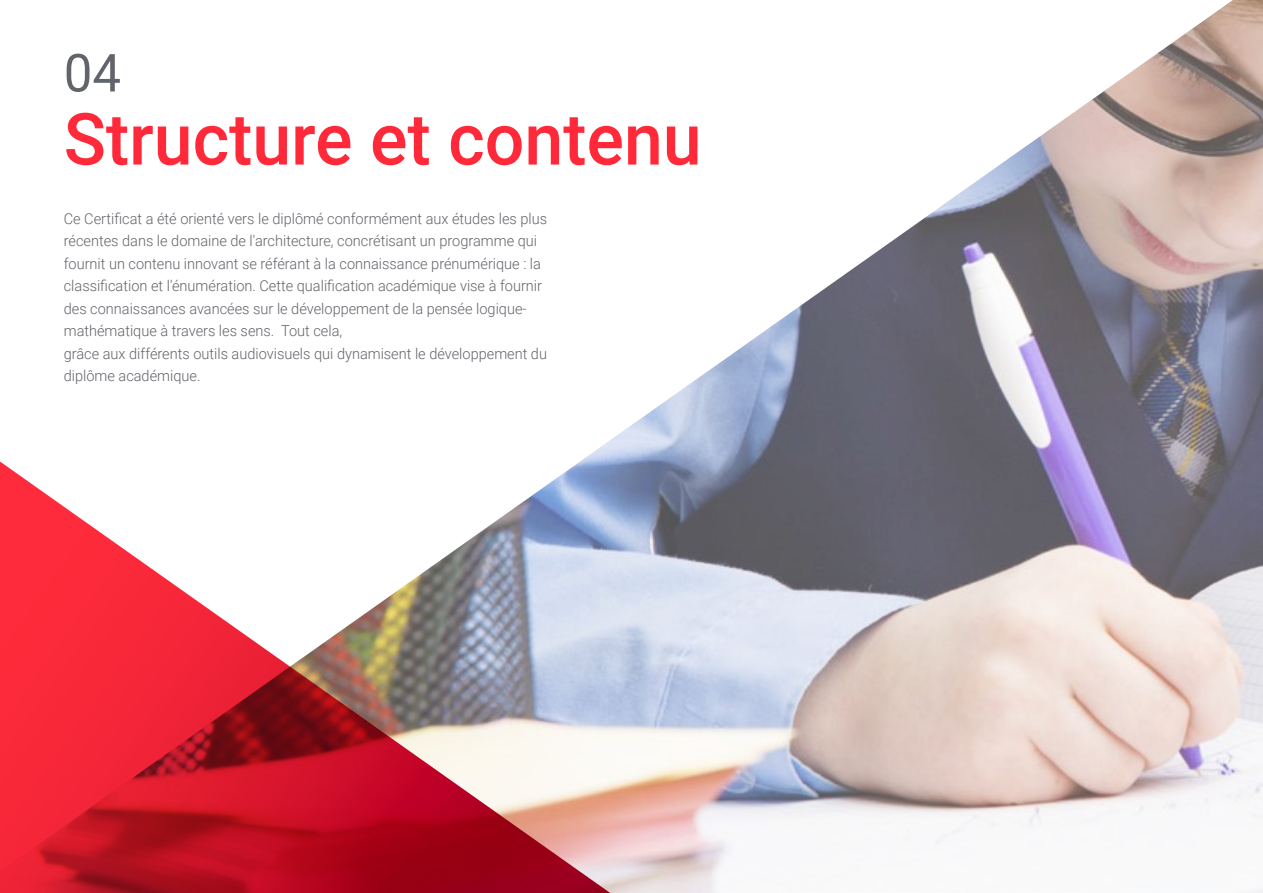
<style>
.page{position:relative;width:1263px;height:893px;background:#fff}
.page>*{position:absolute;margin:0;border:0;box-sizing:border-box;transform-origin:0 0}
.t1{font:500 72px "Roboto";color:#ff293a}
.t2{font:52.5px "Roboto";color:#61646a}
.t3{font:300 15px/22.5px "Roboto";color:#61646a}
</style>
<div class="page">
<img style="left:602px;top:0;width:661px;height:893px">
<svg style="left:0;top:446px;width:640px;height:447px"></svg>
<h2 class="t2" style="left:64px;top:36px;width:59px">04</h2>
<h1 class="t1" style="left:64px;top:89px;width:639px">Structure et contenu</h1>
<p class="t3" style="left:64px;top:207px;width:485px">Ce Certificat a été orienté vers le diplômé conformément aux études les plus récentes dans le domaine de l'architecture, concrétisant un programme qui fournit un contenu innovant se référant à la connaissance prénumérique : la classification et l'énumération. Cette qualification académique vise à fournir des connaissances avancées sur le développement de la pensée logique&shy;mathématique à travers les sens. Tout cela,<br>grâce aux différents outils audiovisuels qui dynamisent le développement du diplôme académique.</p>
</div>
